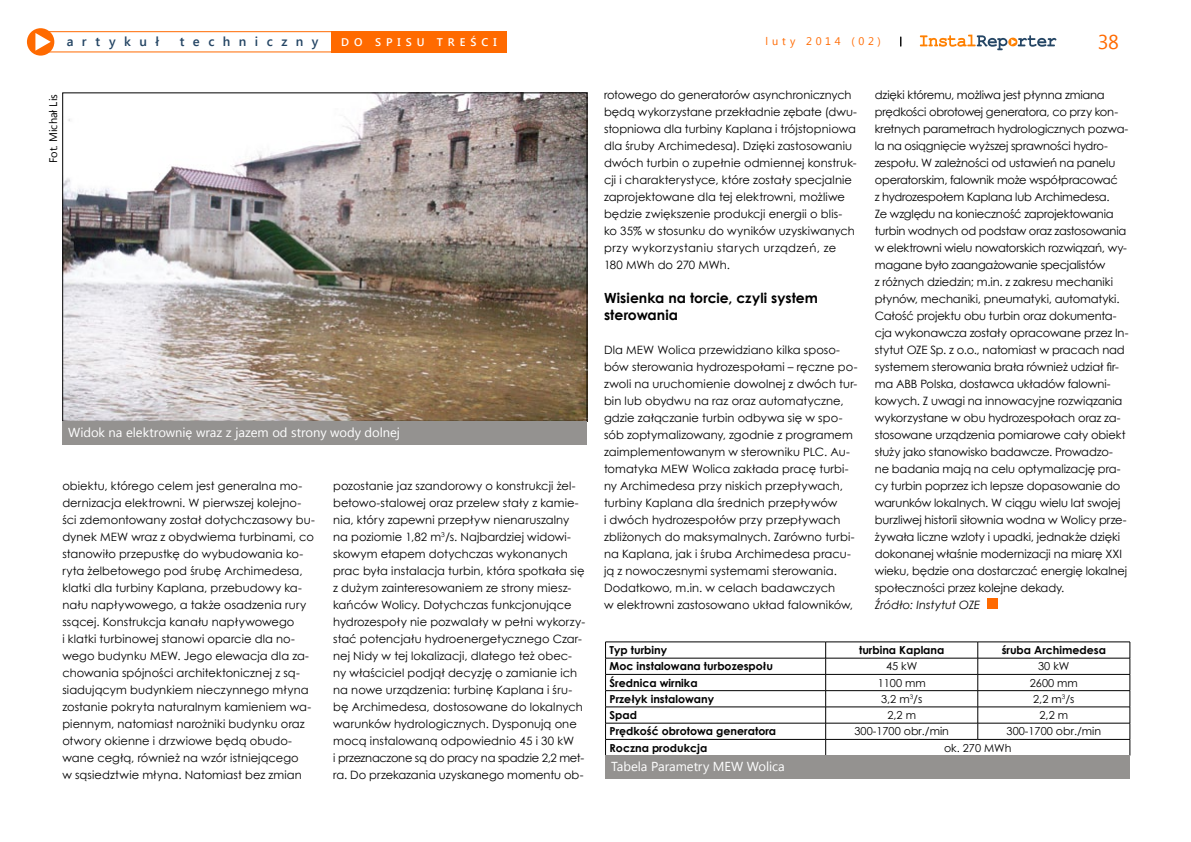
<style>
.page{position:relative;width:1191px;height:842px;background:#fff}
.page>*{position:absolute;margin:0;border:0;box-sizing:border-box;transform-origin:0 0}
.t1{font:20px "Segoe UI";color:#ff6a00}
.t2{font:700 14px/17px "Century Gothic";letter-spacing:.005em;color:#000}
.t3{font:13px "Segoe UI";letter-spacing:-.005em;color:#fff}
.t4{font:600 13px "Segoe UI";letter-spacing:.65em;color:#244564}
.t5{font:11.5px/17px "Century Gothic";color:#000}
.t6{font:italic 11.5px "Century Gothic";letter-spacing:.005em;color:#000}
.t7{font:600 11.1px "Segoe UI";letter-spacing:.445em;color:#fff}
.t8{font:700 11px "Century Gothic";color:#000}
.t9{font:11px "Century Gothic";color:#000}
.t10{font:11px "Segoe UI";color:#000}
.t11{font:11px "Segoe UI";letter-spacing:.34em;color:#ff6a00}
</style>
<div class="page">
<div style="left:27px;top:28px;width:27px;height:28px;background:#ff6a00;border-radius:50%"></div>
<svg style="left:35px;top:33px;width:16px;height:17px"></svg>
<svg style="left:920px;top:35px;width:136px;height:15px"></svg>
<div style="left:33px;top:31px;width:310px;height:21px;border:1px solid #ff6a00"></div>
<div style="left:331px;top:31px;width:176px;height:21px;background:#ff6a00"></div>
<div style="left:986px;top:599px;width:11px;height:10px;background:#ff6a00"></div>
<img style="left:65px;top:95px;width:520px;height:324px">
<hr style="left:605px;top:642px;width:220px;height:1px;background:#000">
<hr style="left:825px;top:642px;width:152px;height:1px;background:#000">
<hr style="left:977px;top:642px;width:153px;height:1px;background:#000">
<hr style="left:605px;top:658px;width:220px;height:1px;background:#000">
<hr style="left:825px;top:658px;width:152px;height:1px;background:#000">
<hr style="left:977px;top:658px;width:153px;height:1px;background:#000">
<hr style="left:605px;top:674px;width:220px;height:1px;background:#000">
<hr style="left:825px;top:674px;width:152px;height:1px;background:#000">
<hr style="left:977px;top:674px;width:153px;height:1px;background:#000">
<hr style="left:605px;top:690px;width:220px;height:1px;background:#000">
<hr style="left:825px;top:690px;width:152px;height:1px;background:#000">
<hr style="left:977px;top:690px;width:153px;height:1px;background:#000">
<hr style="left:605px;top:707px;width:220px;height:1px;background:#000">
<hr style="left:825px;top:707px;width:152px;height:1px;background:#000">
<hr style="left:977px;top:707px;width:153px;height:1px;background:#000">
<hr style="left:605px;top:723px;width:220px;height:1px;background:#000">
<hr style="left:825px;top:723px;width:152px;height:1px;background:#000">
<hr style="left:977px;top:723px;width:153px;height:1px;background:#000">
<svg style="left:977px;top:642px;width:1px;height:97px"></svg>
<hr style="left:605px;top:739px;width:220px;height:1px;background:#000">
<svg style="left:605px;top:642px;width:1px;height:113px"></svg>
<hr style="left:825px;top:739px;width:152px;height:1px;background:#000">
<svg style="left:825px;top:642px;width:1px;height:113px"></svg>
<hr style="left:977px;top:739px;width:153px;height:1px;background:#000">
<svg style="left:1129px;top:642px;width:1px;height:113px"></svg>
<hr style="left:605px;top:755px;width:220px;height:1px;background:#000">
<hr style="left:825px;top:755px;width:152px;height:1px;background:#000">
<hr style="left:977px;top:755px;width:153px;height:1px;background:#000">
<div style="left:605px;top:756px;width:525px;height:23px;background:#949290"></div>
<div style="left:63px;top:421px;width:524px;height:24px;background:#949290"></div>
<p class="t4" style="left:67px;top:32px;width:94px">artykuł</p>
<p class="t4" style="left:180px;top:32px;width:140px">techniczny</p>
<p class="t7" style="left:341px;top:34px;width:157px">do spisu treści</p>
<p class="t11" style="left:765px;top:34px;width:117px">luty 2014 (02)</p>
<h1 class="t1" style="left:1097px;top:28px;width:23px">38</h1>
<p class="t10" style="left:46px;top:163px;width:70px;rotate:-90deg">Fot. Michał Lis</p>
<p class="t3" style="left:68px;top:423px;width:333px">Widok na elektrownię wraz z jazem od strony wody dolnej</p>
<p class="t5" style="left:62px;top:477px;width:254px">obiektu, którego celem jest generalna mo&shy;dernizacja elektrowni. W pierwszej kolejno&shy;ści zdemontowany został dotychczasowy bu&shy;dynek MEW wraz z obydwiema turbinami, co stanowiło przepustkę do wybudowania ko&shy;ryta żelbetowego pod śrubę Archimedesa, klatki dla turbiny Kaplana, przebudowy ka&shy;nału napływowego, a także osadzenia rury ssącej. Konstrukcja kanału napływowego<br>i klatki turbinowej stanowi oparcie dla no&shy;wego budynku MEW. Jego elewacja dla za&shy;chowania spójności architektonicznej z są&shy;siadującym budynkiem nieczynnego młyna zostanie pokryta naturalnym kamieniem wa&shy;piennym, natomiast narożniki budynku oraz otwory okienne i drzwiowe będą obudo&shy;wane cegłą, również na wzór istniejącego<br>w sąsiedztwie młyna. Natomiast bez zmian</p>
<p class="t5" style="left:333px;top:477px;width:253px">pozostanie jaz szandorowy o konstrukcji żel&shy;betowo-stalowej oraz przelew stały z kamie&shy;nia, który zapewni przepływ nienaruszalny na poziomie 1,82 m<sup>3</sup>/s. Najbardziej widowi&shy;skowym etapem dotychczas wykonanych prac była instalacja turbin, która spotkała się z dużym zainteresowaniem ze strony miesz&shy;kańców Wolicy. Dotychczas funkcjonujące hydrozespoły nie pozwalały w pełni wykorzy&shy;stać potencjału hydroenergetycznego Czar&shy;nej Nidy w tej lokalizacji, dlatego też obec&shy;ny właściciel podjął decyzję o zamianie ich na nowe urządzenia: turbinę Kaplana i śru&shy;bę Archimedesa, dostosowane do lokalnych warunków hydrologicznych. Dysponują one mocą instalowaną odpowiednio 45 i 30 kW<br>i przeznaczone są do pracy na spadzie 2,2 met&shy;ra. Do przekazania uzyskanego momentu ob-</p>
<p class="t5" style="left:604px;top:86px;width:255px">rotowego do generatorów asynchronicznych będą wykorzystane przekładnie zębate (dwu&shy;stopniowa dla turbiny Kaplana i trójstopniowa dla śruby Archimedesa). Dzięki zastosowaniu dwóch turbin o zupełnie odmiennej konstruk&shy;cji i charakterystyce, które zostały specjalnie zaprojektowane dla tej elektrowni, możliwe będzie zwiększenie produkcji energii o blis&shy;ko 35% w stosunku do wyników uzyskiwanych przy wykorzystaniu starych urządzeń, ze 180 MWh do 270 MWh.</p>
<p class="t2" style="left:604px;top:289px;width:216px">Wisienka na torcie, czyli system sterowania</p>
<p class="t5" style="left:604px;top:341px;width:255px">Dla MEW Wolica przewidziano kilka sposo&shy;bów sterowania hydrozespołami – ręczne po&shy;zwoli na uruchomienie dowolnej z dwóch tur&shy;bin lub obydwu na raz oraz automatyczne, gdzie załączanie turbin odbywa się w spo&shy;sób zoptymalizowany, zgodnie z programem zaimplementowanym w sterowniku PLC. Au&shy;tomatyka MEW Wolica zakłada pracę turbi&shy;ny Archimedesa przy niskich przepływach, turbiny Kaplana dla średnich przepływów<br>i dwóch hydrozespołów przy przepływach zbliżonych do maksymalnych. Zarówno turbi&shy;na Kaplana, jak i śruba Archimedesa pracu&shy;ją z nowoczesnymi systemami sterowania.<br>Dodatkowo, m.in. w celach badawczych<br>w elektrowni zastosowano układ falowników,</p>
<p class="t5" style="left:874px;top:86px;width:255px">dzięki któremu, możliwa jest płynna zmiana prędkości obrotowej generatora, co przy kon&shy;kretnych parametrach hydrologicznych pozwa&shy;la na osiągnięcie wyższej sprawności hydro&shy;zespołu. W zależności od ustawień na panelu operatorskim, falownik może współpracować<br>z hydrozespołem Kaplana lub Archimedesa.<br>Ze względu na konieczność zaprojektowania turbin wodnych od podstaw oraz zastosowania w elektrowni wielu nowatorskich rozwiązań, wy&shy;magane było zaangażowanie specjalistów<br>z różnych dziedzin; m.in. z zakresu mechaniki płynów, mechaniki, pneumatyki, automatyki.<br>Całość projektu obu turbin oraz dokumenta&shy;cja wykonawcza zostały opracowane przez In&shy;stytut OZE Sp. z o.o., natomiast w pracach nad systemem sterowania brała również udział fir&shy;ma ABB Polska, dostawca układów falowni&shy;kowych. Z uwagi na innowacyjne rozwiązania wykorzystane w obu hydrozespołach oraz za&shy;stosowane urządzenia pomiarowe cały obiekt służy jako stanowisko badawcze. Prowadzo&shy;ne badania mają na celu optymalizację pra&shy;cy turbin poprzez ich lepsze dopasowanie do warunków lokalnych. W ciągu wielu lat swojej burzliwej historii siłownia wodna w Wolicy prze&shy;żywała liczne wzloty i upadki, jednakże dzięki dokonanej właśnie modernizacji na miarę XXI wieku, będzie ona dostarczać energię lokalnej społeczności przez kolejne dekady.</p>
<p class="t6" style="left:874px;top:597px;width:107px">Źródło: Instytut OZE</p>
<p class="t8" style="left:609px;top:642px;width:59px">Typ turbiny</p>
<p class="t8" style="left:859px;top:642px;width:87px">turbina Kaplana</p>
<p class="t8" style="left:1001px;top:642px;width:106px">śruba Archimedesa</p>
<p class="t8" style="left:609px;top:658px;width:165px">Moc instalowana turbozespołu</p>
<p class="t9" style="left:886px;top:659px;width:33px">45 kW</p>
<p class="t9" style="left:1038px;top:659px;width:33px">30 kW</p>
<p class="t8" style="left:609px;top:674px;width:89px">Średnica wirnika</p>
<p class="t9" style="left:877px;top:675px;width:50px">1100 mm</p>
<p class="t9" style="left:1029px;top:675px;width:50px">2600 mm</p>
<p class="t8" style="left:609px;top:690px;width:106px">Przełyk instalowany</p>
<p class="t9" style="left:881px;top:691px;width:43px">3,2 m<sup>3</sup>/s</p>
<p class="t9" style="left:1033px;top:691px;width:43px">2,2 m<sup>3</sup>/s</p>
<p class="t8" style="left:609px;top:707px;width:29px">Spad</p>
<p class="t9" style="left:887px;top:707px;width:30px">2,2 m</p>
<p class="t9" style="left:1039px;top:707px;width:30px">2,2 m</p>
<p class="t8" style="left:609px;top:723px;width:168px">Prędkość obrotowa generatora</p>
<p class="t9" style="left:854px;top:724px;width:96px">300-1700 obr./min</p>
<p class="t9" style="left:1006px;top:724px;width:96px">300-1700 obr./min</p>
<p class="t8" style="left:609px;top:739px;width:99px">Roczna produkcja</p>
<p class="t9" style="left:944px;top:740px;width:69px">ok. 270 MWh</p>
<p class="t3" style="left:611px;top:757px;width:175px">Tabela Parametry MEW Wolica</p>
</div>
